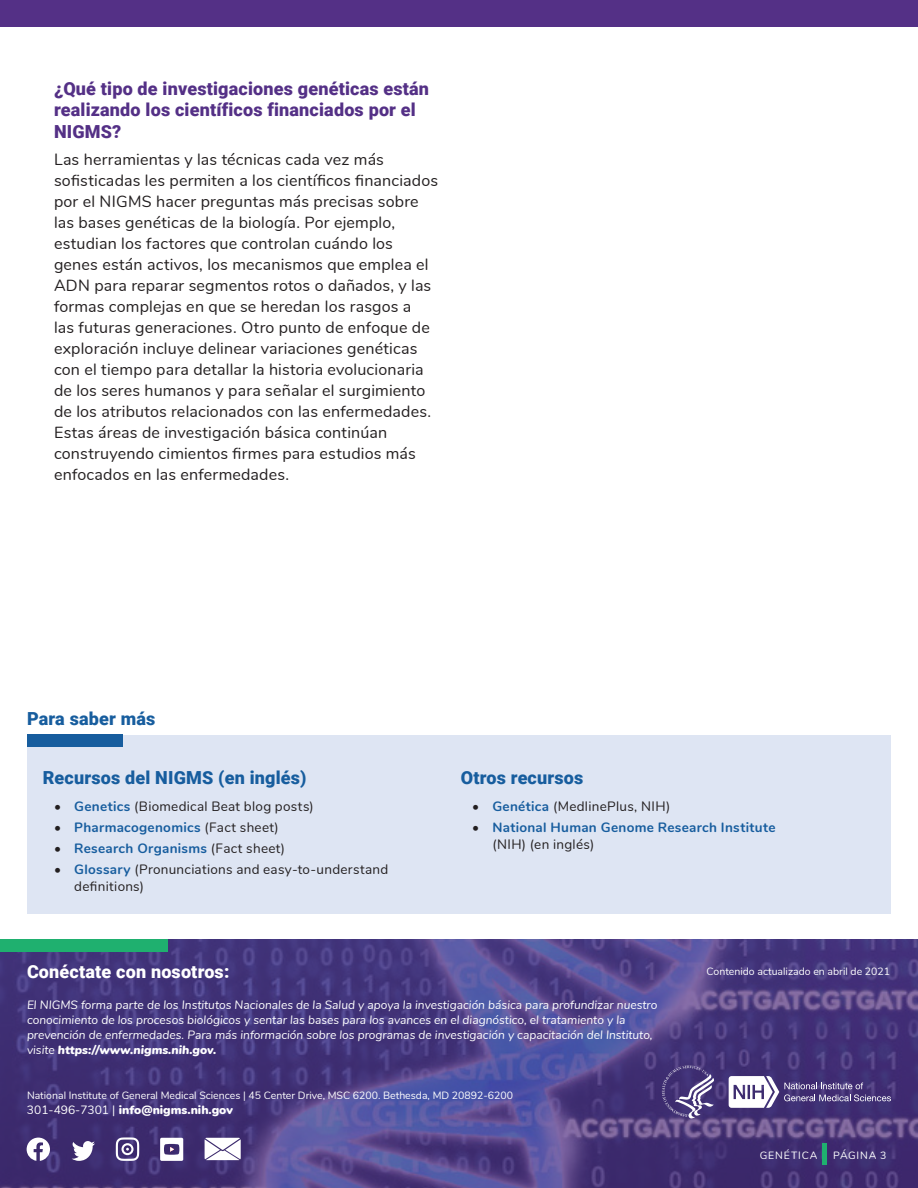
<style>
.page{position:relative;width:918px;height:1188px;background:#fff}
.page>*{position:absolute;margin:0;border:0;box-sizing:border-box;transform-origin:0 0}
.t1{font:900 18px/21.6px "Roboto";letter-spacing:.01em;color:#543086}
.t2{font:900 18px "Roboto";letter-spacing:.01em;color:#175d9e}
.t3{font:900 18px "Roboto";letter-spacing:.01em;color:#fff}
.t4{font:16.05px/21px "Nunito";letter-spacing:.01em;color:#231f20}
.t5{font:13.5px/16.5px "Nunito";letter-spacing:.02em;color:#231f20}
.t6{font:700 13.5px/16.5px "Nunito";letter-spacing:.02em;color:#175d9e}
.t7{font:italic 12px/15px "Nunito";color:#fff}
.t8{font:900 12px "Nunito";color:#fff}
.t9{font:10.5px "Nunito";color:#fff}
.t10{font:10.5px "Nunito";letter-spacing:.085em;color:#fff}
.s1{font-weight:700;color:#175d9e}
.s2{font-weight:400;color:#231f20}
.s3{font-weight:900}
.s4{font-weight:400}
</style>
<div class="page">
<div style="left:0;top:0;width:918px;height:27px;background:#543086"></div>
<img style="left:0;top:939px;width:918px;height:249px">
<div style="left:27px;top:735px;width:864px;height:178px;background:#dee5f3"></div>
<div style="left:0;top:939px;width:168px;height:12px;background:#1fb06f"></div>
<div style="left:27px;top:735px;width:96px;height:12px;background:#175d9e"></div>
<svg style="left:27px;top:1138px;width:23px;height:23px"></svg>
<svg style="left:72px;top:1141px;width:23px;height:20px"></svg>
<svg style="left:116px;top:1137px;width:23px;height:24px"></svg>
<svg style="left:160px;top:1138px;width:23px;height:23px"></svg>
<svg style="left:205px;top:1138px;width:36px;height:22px"></svg>
<hr style="left:822px;top:1144px;width:4px;height:21px;background:#1fb06f">
<svg style="left:729px;top:1076px;width:162px;height:32px"></svg>
<svg style="left:662px;top:1065px;width:52px;height:54px"></svg>
<h2 class="t1" style="left:54px;top:77px;width:377px">¿Qué tipo de investigaciones genéticas están realizando los científicos financiados por el<br>NIGMS?</h2>
<p class="t4" style="left:54px;top:148px;width:386px">Las herramientas y las técnicas cada vez más sofisticadas les permiten a los científicos financiados por el NIGMS hacer preguntas más precisas sobre las bases genéticas de la biología. Por ejemplo, estudian los factores que controlan cuándo los genes están activos, los mecanismos que emplea el ADN para reparar segmentos rotos o dañados, y las formas complejas en que se heredan los rasgos a<br>las futuras generaciones. Otro punto de enfoque de exploración incluye delinear variaciones genéticas con el tiempo para detallar la historia evolucionaria de los seres humanos y para señalar el surgimiento de los atributos relacionados con las enfermedades.<br>Estas áreas de investigación básica continúan construyendo cimientos firmes para estudios más enfocados en las enfermedades.</p>
<h2 class="t2" style="left:27px;top:706px;width:130px">Para saber más</h2>
<h3 class="t2" style="left:43px;top:765px;width:265px">Recursos del NIGMS (en inglés)</h3>
<p class="t5" style="left:54px;top:797px;width:261px">• <span class="s1">Genetics</span> (Biomedical Beat blog posts)</p>
<p class="t6" style="left:54px;top:819px;width:226px"><span class="s2">•</span> Pharmacogenomics <span class="s2">(Fact sheet)</span></p>
<p class="t6" style="left:54px;top:840px;width:233px"><span class="s2">•</span> Research Organisms <span class="s2">(Fact sheet)</span></p>
<p class="t5" style="left:74px;top:861px;width:316px;text-indent:-20px">• <span class="s1">Glossary</span> (Pronunciations and easy-to-understand definitions)</p>
<h3 class="t2" style="left:461px;top:765px;width:124px">Otros recursos</h3>
<p class="t5" style="left:472px;top:797px;width:200px">• <span class="s1">Genética</span> (MedlinePlus, NIH)</p>
<p class="t6" style="left:492px;top:819px;width:285px;text-indent:-20px"><span class="s2">•</span> National Human Genome Research Institute <span class="s2">(NIH) (en inglés)</span></p>
<h2 class="t3" style="left:27px;top:959px;width:204px">Conéctate con nosotros:</h2>
<p class="t7" style="left:27px;top:997px;width:632px">El NIGMS forma parte de los Institutos Nacionales de la Salud y apoya la investigación básica para profundizar nuestro conocimiento de los procesos biológicos y sentar las bases para los avances en el diagnóstico, el tratamiento y la prevención de enfermedades. Para más información sobre los programas de investigación y capacitación del Instituto, visite <span class="s3">https://www.nigms.nih.gov.</span></p>
<p class="t9" style="left:27px;top:1088px;width:488px">National Institute of General Medical Sciences | 45 Center Drive, MSC 6200. Bethesda, MD 20892-6200</p>
<p class="t8" style="left:27px;top:1101px;width:207px"><span class="s4">301-496-7301 |</span> info@nigms.nih.gov</p>
<p class="t9" style="left:707px;top:964px;width:185px">Contenido actualizado en abril de 2021</p>
<p class="t10" style="left:760px;top:1148px;width:59px">GENÉTICA</p>
<p class="t9" style="left:833px;top:1148px;width:55px">PÁGINA 3</p>
</div>
